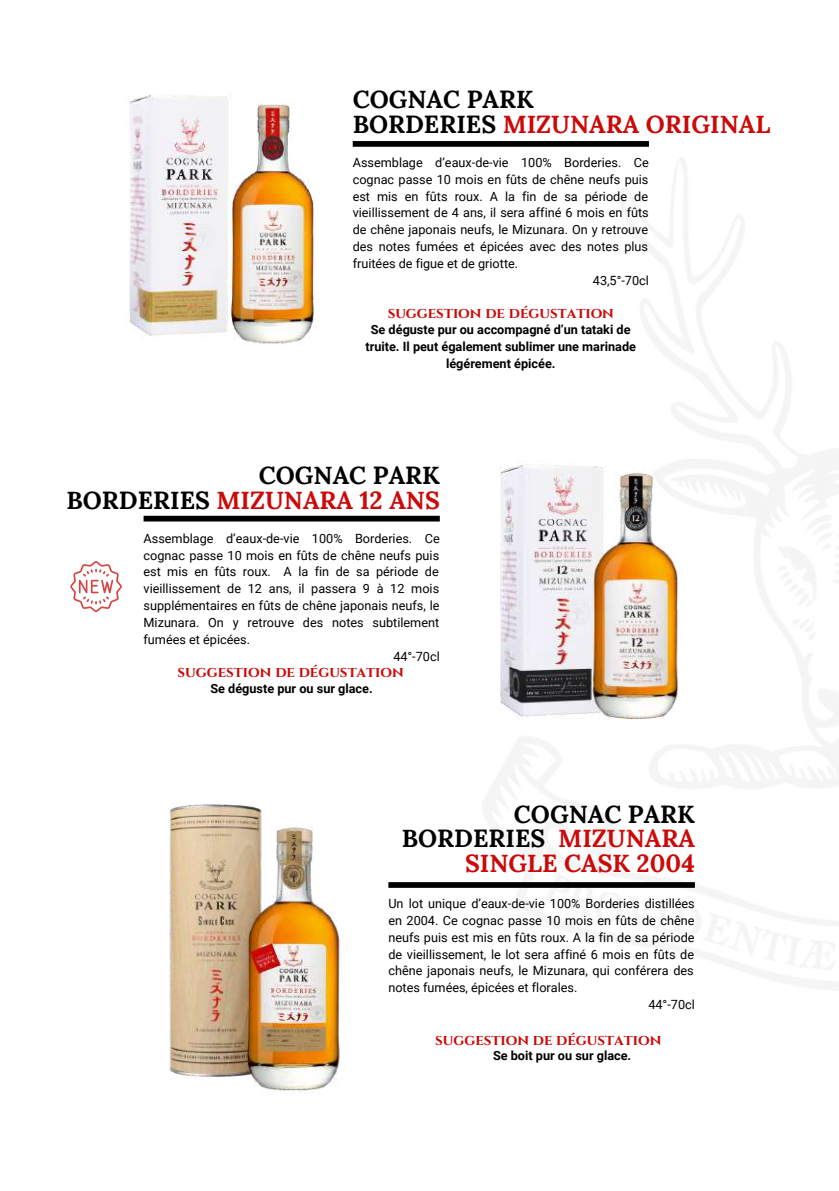
<style>
.page{position:relative;width:839px;height:1191px;background:#fff}
.page>*{position:absolute;margin:0;border:0;box-sizing:border-box;transform-origin:0 0}
.t1{font:700 24.8px/24.4px "Lora";color:#000}
.t2{font:700 24.8px/24.4px "Lora";color:#cb0909;text-align:right}
.t3{font:700 15px "Cinzel";color:#cb0909}
.t4{font:12.6px "Roboto";color:#000}
.t5{font:700 12.6px/17px "Roboto";color:#000;text-align:center}
.s1{color:#cb0909}
.s2{color:#000}
</style>
<div class="page">
<img style="left:369px;top:157px;width:469px;height:833px">
<svg style="left:353px;top:141px;width:296px;height:6px;background:#0b0b0b"></svg>
<svg style="left:388px;top:882px;width:306px;height:6px;background:#0b0b0b"></svg>
<svg style="left:143px;top:516px;width:297px;height:6px;background:#151515"></svg>
<svg style="left:70px;top:561px;width:52px;height:51px"></svg>
<img style="left:126px;top:93px;width:188px;height:253px">
<img style="left:485px;top:397px;width:204px;height:368px">
<img style="left:168px;top:804px;width:172px;height:289px">
<h1 class="t1" style="left:353px;top:87px;width:419px">COGNAC PARK<br>BORDERIES <span class="s1">MIZUNARA ORIGINAL</span></h1>
<p class="t4" style="left:353px;top:155px;width:297px">Assemblage d’eaux-de-vie 100% Borderies. Ce</p>
<p class="t4" style="left:353px;top:172px;width:297px">cognac passe 10 mois en fûts de chêne neufs puis</p>
<p class="t4" style="left:353px;top:189px;width:297px">est mis en fûts roux. A la fin de sa période de</p>
<p class="t4" style="left:353px;top:206px;width:297px">vieillissement de 4 ans, il sera affiné 6 mois en fûts</p>
<p class="t4" style="left:353px;top:223px;width:297px">de chêne japonais neufs, le Mizunara. On y retrouve</p>
<p class="t4" style="left:353px;top:240px;width:297px">des notes fumées et épicées avec des notes plus</p>
<p class="t4" style="left:353px;top:257px;width:167px">fruitées de figue et de griotte.</p>
<p class="t4" style="left:593px;top:273px;width:57px">43,5°-70cl</p>
<p class="t3" style="left:387px;top:303px;width:228px">SUGGESTION DE DÉGUSTATION</p>
<p class="t5" style="left:365px;top:321px;width:272px">Se déguste pur ou accompagné d’un tataki de truite. Il peut également sublimer une marinade légérement épicée.</p>
<h1 class="t1" style="left:66px;top:463px;width:375px;text-align:right">COGNAC PARK<br>BORDERIES <span class="s1">MIZUNARA 12 ANS</span></h1>
<p class="t4" style="left:143px;top:531px;width:297px">Assemblage d’eaux-de-vie 100% Borderies. Ce</p>
<p class="t4" style="left:143px;top:548px;width:297px">cognac passe 10 mois en fûts de chêne neufs puis</p>
<p class="t4" style="left:143px;top:565px;width:297px">est mis en fûts roux. A la fin de sa période de</p>
<p class="t4" style="left:143px;top:582px;width:297px">vieillissement de 12 ans, il passera 9 à 12 mois</p>
<p class="t4" style="left:143px;top:599px;width:297px">supplémentaires en fûts de chêne japonais neufs, le</p>
<p class="t4" style="left:143px;top:615px;width:297px">Mizunara. On y retrouve des notes subtilement</p>
<p class="t4" style="left:143px;top:632px;width:108px">fumées et épicées.</p>
<p class="t4" style="left:393px;top:649px;width:48px">44°-70cl</p>
<p class="t3" style="left:178px;top:662px;width:228px">SUGGESTION DE DÉGUSTATION</p>
<p class="t5" style="left:210px;top:680px;width:164px">Se déguste pur ou sur glace.</p>
<h1 class="t2" style="left:402px;top:802px;width:294px"><span class="s2">COGNAC PARK<br>BORDERIES</span> MIZUNARA<br>SINGLE CASK 2004</h1>
<p class="t4" style="left:388px;top:896px;width:308px">Un lot unique d’eaux-de-vie 100% Borderies distillées</p>
<p class="t4" style="left:388px;top:913px;width:307px">en 2004. Ce cognac passe 10 mois en fûts de chêne</p>
<p class="t4" style="left:388px;top:930px;width:307px">neufs puis est mis en fûts roux. A la fin de sa période</p>
<p class="t4" style="left:388px;top:947px;width:307px">de vieillissement, le lot sera affiné 6 mois en fûts de</p>
<p class="t4" style="left:388px;top:964px;width:307px">chêne japonais neufs, le Mizunara, qui conférera des</p>
<p class="t4" style="left:388px;top:981px;width:190px">notes fumées, épicées et florales.</p>
<p class="t4" style="left:648px;top:998px;width:48px">44°-70cl</p>
<p class="t3" style="left:435px;top:1030px;width:228px">SUGGESTION DE DÉGUSTATION</p>
<p class="t5" style="left:493px;top:1048px;width:140px">Se boit pur ou sur glace.</p>
</div>
